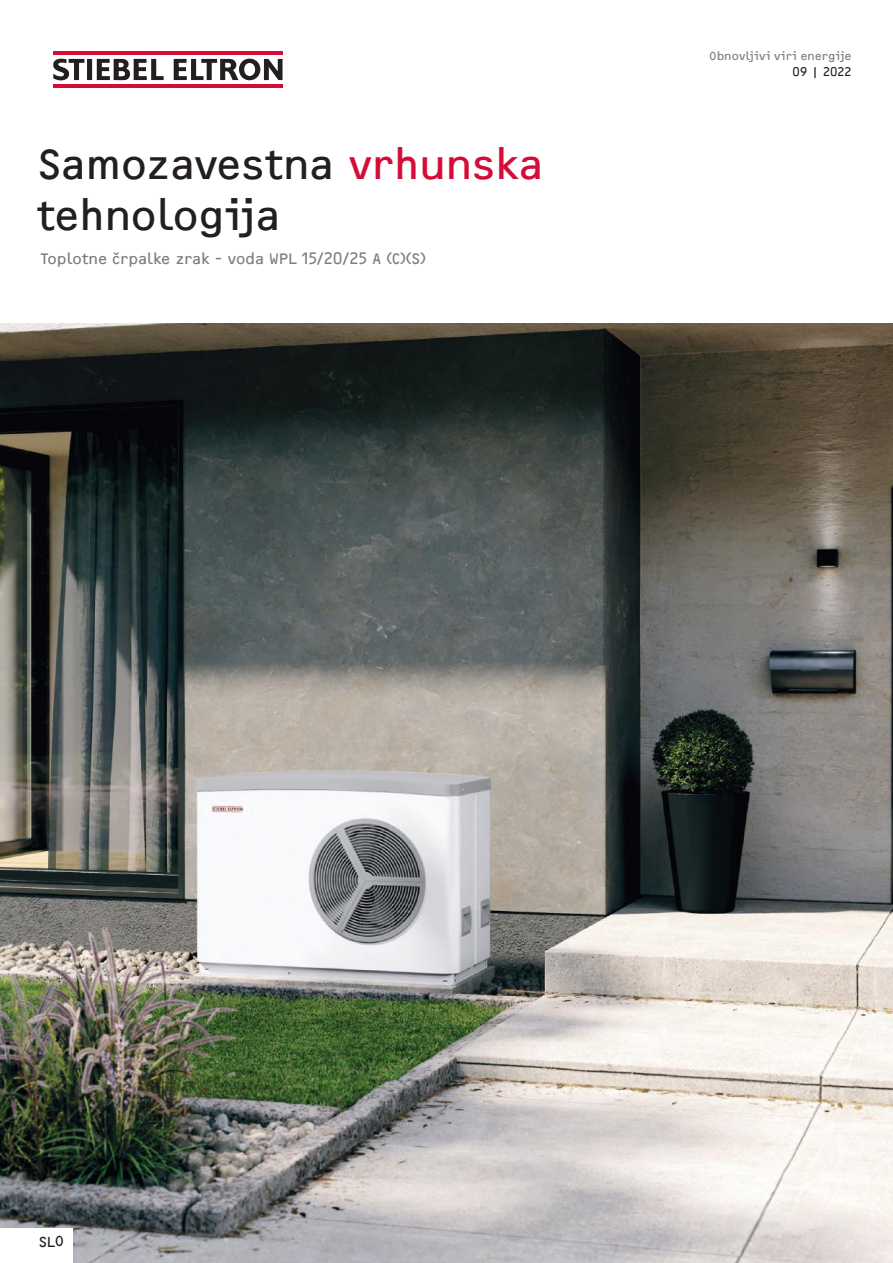
<style>
.page{position:relative;width:893px;height:1263px;background:#fff}
.page>*{position:absolute;margin:0;border:0;box-sizing:border-box;transform-origin:0 0}
.t1{font:43.5px/51px "F2 FOCR Bczyk Com";letter-spacing:-.01em;color:#241f1f}
.t2{font:15.75px "F2 FOCR Bczyk Com";letter-spacing:-.005em;color:#7d7c7e}
.t3{font:15px "F2 FOCR Bczyk Com";color:#241f1f}
.t4{font:12px "F2 FOCR Bczyk Com";letter-spacing:.02em;color:#7d7c7e}
.t5{font:12px "F2 FOCR Bczyk Com";letter-spacing:-.015em;color:#241f1f}
.s1{color:#d50c37}
</style>
<div class="page">
<img style="left:0;top:323px;width:893px;height:940px">
<div style="left:0;top:1229px;width:72px;height:34px;background:#fff"></div>
<hr style="left:53px;top:51px;width:230px;height:4px;background:#d50c37">
<hr style="left:53px;top:84px;width:230px;height:4px;background:#d50c37">
<svg style="left:97px;top:59px;width:67px;height:21px"></svg>
<div style="left:87px;top:59px;width:5px;height:21px;background:#241f1f"></div>
<svg style="left:174px;top:59px;width:109px;height:21px"></svg>
<svg style="left:53px;top:59px;width:31px;height:21px"></svg>
<h1 class="t1" style="left:38px;top:139px;width:507px">Samozavestna <span class="s1">vrhunska </span>tehnologija</h1>
<p class="t2" style="left:41px;top:249px;width:386px">Toplotne črpalke zrak - voda WPL 15/20/25 A (C)(S)</p>
<p class="t4" style="left:710px;top:49px;width:143px">Obnovljivi viri energije</p>
<p class="t5" style="left:792px;top:65px;width:61px">09 | 2022</p>
<p class="t3" style="left:39px;top:1233px;width:26px">SLO</p>
</div>
